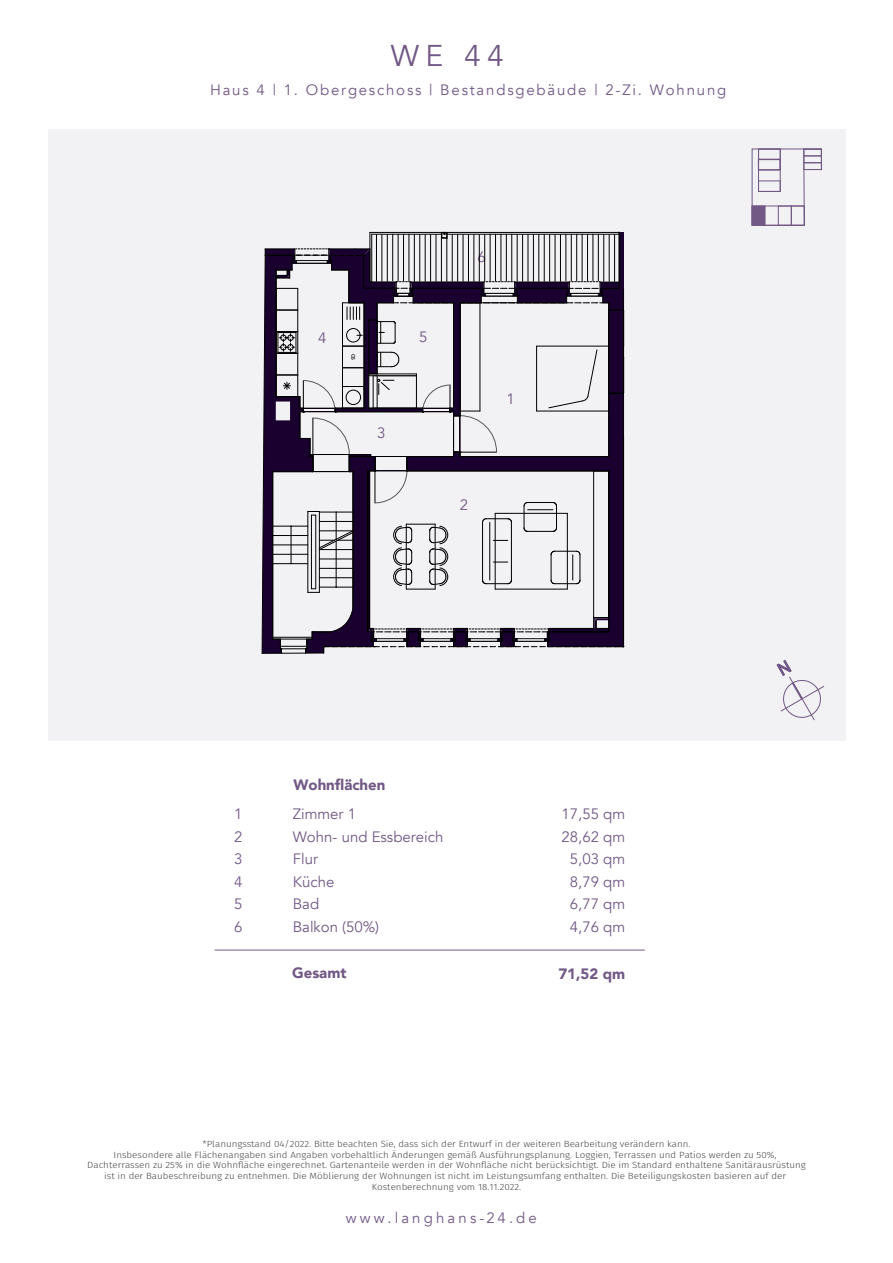
<style>
.page{position:relative;width:893px;height:1263px;background:#fff}
.page>*{position:absolute;margin:0;border:0;box-sizing:border-box;transform-origin:0 0}
.t1{font:30px "Avenir";color:#715885}
.t2{font:15px/22.5px "Avenir";color:#715885;text-align:center}
.t3{font:15px "Avenir";letter-spacing:.12em;color:#715885}
.t4{font:900 15px "Avenir";color:#715885}
.t5{font:15px "Avenir";letter-spacing:.21em;color:#715885}
.t6{font:300 9px/10.8px "Fira Sans";color:#454845;text-align:center;scale:1.09 1}
.t7{font:500 5.1px "Avenir";color:#000001}
</style>
<div class="page">
<div style="left:48px;top:129px;width:797px;height:612px;background:#f2f1f3"></div>
<svg style="left:776px;top:660px;width:48px;height:61px"></svg>
<svg style="left:751px;top:148px;width:71px;height:78px"></svg>
<hr style="left:215px;top:950px;width:430px;height:1px;background:#715885">
<hr style="left:619px;top:232px;width:4px;height:56px;background:#19002e">
<hr style="left:619px;top:232px;width:1px;height:56px;background:#000001">
<hr style="left:620px;top:234px;width:1px;height:48px;background:#000001">
<hr style="left:614px;top:234px;width:1px;height:48px;background:#000001">
<hr style="left:609px;top:234px;width:1px;height:48px;background:#000001">
<hr style="left:603px;top:234px;width:1px;height:48px;background:#000001">
<hr style="left:598px;top:234px;width:1px;height:47px;background:#000001">
<hr style="left:593px;top:234px;width:1px;height:47px;background:#000001">
<hr style="left:587px;top:234px;width:1px;height:47px;background:#000001">
<hr style="left:582px;top:234px;width:1px;height:47px;background:#000001">
<hr style="left:576px;top:234px;width:1px;height:47px;background:#000001">
<hr style="left:571px;top:234px;width:1px;height:47px;background:#000001">
<hr style="left:566px;top:234px;width:1px;height:47px;background:#000001">
<hr style="left:560px;top:234px;width:1px;height:48px;background:#000001">
<hr style="left:555px;top:234px;width:1px;height:48px;background:#000001">
<hr style="left:549px;top:234px;width:1px;height:48px;background:#000001">
<hr style="left:544px;top:234px;width:1px;height:48px;background:#000001">
<hr style="left:539px;top:234px;width:1px;height:48px;background:#000001">
<hr style="left:533px;top:234px;width:1px;height:48px;background:#000001">
<hr style="left:528px;top:234px;width:1px;height:48px;background:#000001">
<hr style="left:522px;top:234px;width:1px;height:48px;background:#000001">
<hr style="left:517px;top:234px;width:1px;height:48px;background:#000001">
<hr style="left:511px;top:234px;width:1px;height:47px;background:#000001">
<hr style="left:506px;top:234px;width:1px;height:47px;background:#000001">
<hr style="left:501px;top:234px;width:1px;height:47px;background:#000001">
<hr style="left:495px;top:234px;width:1px;height:47px;background:#000001">
<hr style="left:490px;top:234px;width:1px;height:47px;background:#000001">
<hr style="left:484px;top:234px;width:1px;height:47px;background:#000001">
<hr style="left:479px;top:234px;width:1px;height:48px;background:#000001">
<hr style="left:474px;top:234px;width:1px;height:48px;background:#000001">
<hr style="left:468px;top:234px;width:1px;height:48px;background:#000001">
<hr style="left:463px;top:234px;width:1px;height:48px;background:#000001">
<hr style="left:457px;top:234px;width:1px;height:48px;background:#000001">
<hr style="left:452px;top:234px;width:1px;height:48px;background:#000001">
<hr style="left:447px;top:238px;width:1px;height:44px;background:#000001">
<hr style="left:441px;top:238px;width:1px;height:44px;background:#000001">
<hr style="left:436px;top:234px;width:1px;height:48px;background:#000001">
<hr style="left:430px;top:234px;width:1px;height:48px;background:#000001">
<hr style="left:425px;top:234px;width:1px;height:48px;background:#000001">
<hr style="left:419px;top:234px;width:1px;height:48px;background:#000001">
<hr style="left:414px;top:234px;width:1px;height:48px;background:#000001">
<hr style="left:409px;top:234px;width:1px;height:47px;background:#000001">
<hr style="left:403px;top:234px;width:1px;height:47px;background:#000001">
<hr style="left:398px;top:234px;width:1px;height:47px;background:#000001">
<hr style="left:392px;top:234px;width:1px;height:47px;background:#000001">
<hr style="left:387px;top:234px;width:1px;height:48px;background:#000001">
<hr style="left:382px;top:234px;width:1px;height:48px;background:#000001">
<hr style="left:376px;top:234px;width:1px;height:48px;background:#000001">
<hr style="left:372px;top:234px;width:69px;height:1px;background:#000001">
<hr style="left:371px;top:234px;width:1px;height:48px;background:#000001">
<hr style="left:370px;top:232px;width:1px;height:50px;background:#000001">
<hr style="left:370px;top:232px;width:249px;height:1px;background:#000001">
<hr style="left:447px;top:234px;width:172px;height:1px;background:#000001">
<svg style="left:262px;top:249px;width:362px;height:405px"></svg>
<svg style="left:441px;top:233px;width:7px;height:6px"></svg>
<h1 class="t1" style="left:391px;top:38px;width:114px">WE 44</h1>
<h2 class="t3" style="left:210px;top:80px;width:518px">Haus 4 | 1. Obergeschoss | Bestandsgebäude | 2-Zi. Wohnung</h2>
<h2 class="t2" style="left:318px;top:327px;width:10px">4</h2>
<h2 class="t2" style="left:419px;top:326px;width:10px">5</h2>
<p class="t7" style="left:358px;top:353px;width:8px;rotate:90deg">GS</p>
<h2 class="t2" style="left:377px;top:422px;width:10px">3</h2>
<h2 class="t2" style="left:477px;top:246px;width:10px">6</h2>
<h2 class="t2" style="left:460px;top:494px;width:10px">2</h2>
<h2 class="t2" style="left:506px;top:388px;width:10px">1</h2>
<h2 class="t4" style="left:294px;top:772px;width:93px">Wohnflächen</h2>
<h2 class="t2" style="left:234px;top:803px;width:10px">1</h2>
<h2 class="t2" style="left:293px;top:803px;width:65px">Zimmer 1</h2>
<h2 class="t2" style="left:234px;top:826px;width:10px">2</h2>
<h2 class="t2" style="left:293px;top:826px;width:152px">Wohn- und Essbereich</h2>
<h2 class="t2" style="left:234px;top:848px;width:10px">3</h2>
<h2 class="t2" style="left:293px;top:848px;width:27px">Flur</h2>
<h2 class="t2" style="left:234px;top:871px;width:10px">4</h2>
<h2 class="t2" style="left:293px;top:871px;width:43px">Küche</h2>
<h2 class="t2" style="left:234px;top:893px;width:10px">5</h2>
<h2 class="t2" style="left:293px;top:893px;width:28px">Bad</h2>
<h2 class="t2" style="left:234px;top:916px;width:10px">6</h2>
<h2 class="t2" style="left:293px;top:916px;width:88px">Balkon (50%)</h2>
<h2 class="t4" style="left:292px;top:960px;width:56px">Gesamt</h2>
<h2 class="t2" style="left:562px;top:803px;width:65px">17,55 qm<br>28,62 qm<br>5,03 qm<br>8,79 qm<br>6,77 qm<br>4,76 qm</h2>
<h2 class="t4" style="left:558px;top:960px;width:68px">71,52 qm</h2>
<p class="t6" style="left:87px;top:1138px;width:661px">*Planungsstand 04/2022. Bitte beachten Sie, dass sich der Entwurf in der weiteren Bearbeitung verändern kann.<br>Insbesondere alle Flächenangaben sind Angaben vorbehaltlich Änderungen gemäß Ausführungsplanung. Loggien, Terrassen und Patios werden zu 50%, Dachterrassen zu 25% in die Wohnfläche eingerechnet. Gartenanteile werden in der Wohnfläche nicht berücksichtigt. Die im Standard enthaltene Sanitärausrüstung ist in der Baubeschreibung zu entnehmen. Die Möblierung der Wohnungen ist nicht im Leistungsumfang enthalten. Die Beteiligungskosten basieren auf der Kostenberechnung vom 18.11.2022.</p>
<h2 class="t5" style="left:346px;top:1209px;width:193px">www.langhans-24.de</h2>
</div>
